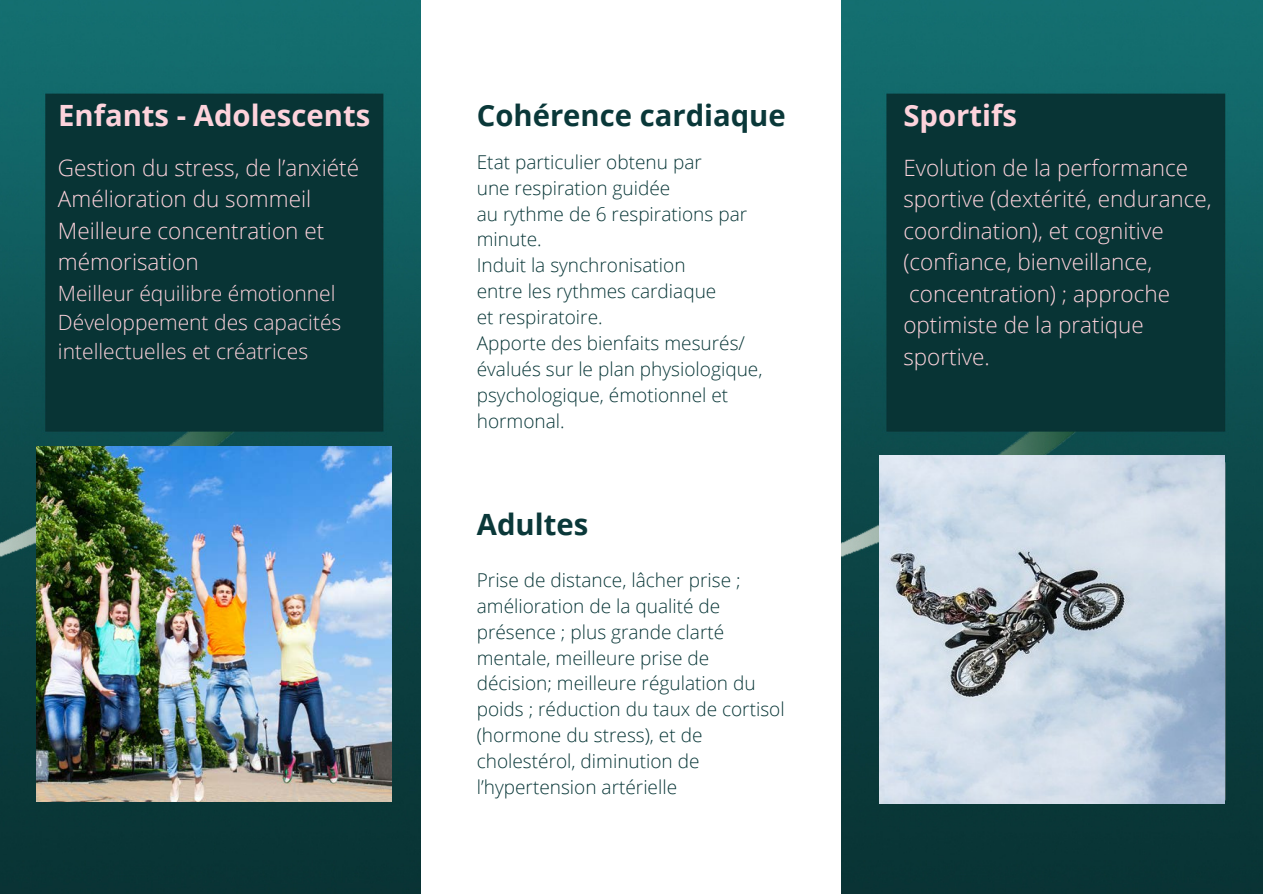
<style>
.page{position:relative;width:1263px;height:894px;background:#fff}
.page>*{position:absolute;margin:0;border:0;box-sizing:border-box;transform-origin:0 0}
.t1{font:700 29.25px "Open Sans";color:#fdd3dc}
.t2{font:700 29.25px "Open Sans";color:#0a3839}
.t3{font:300 22.5px/31.5px "Open Sans";color:#fdd3dc}
.t4{font:300 21px/29.2px "Open Sans";color:#fdd3dc}
.t5{font:300 19.05px/25.8px "Open Sans";color:#0a3839}
</style>
<div class="page">
<img style="left:841px;top:0;width:422px;height:893px">
<img style="left:0;top:0;width:421px;height:893px">
<img style="left:879px;top:455px;width:345px;height:348px">
<img style="left:37px;top:446px;width:355px;height:355px">
<p class="t1" style="left:58px;top:95px;width:314px">Enfants - Adolescents</p>
<p class="t1" style="left:903px;top:95px;width:115px">Sportifs</p>
<p class="t3" style="left:58px;top:151px;width:303px">Gestion du stress, de l’anxiété<br>Amélioration du sommeil</p>
<p class="t3" style="left:58px;top:214px;width:268px">Meilleure concentration et mémorisation</p>
<p class="t4" style="left:58px;top:278px;width:285px">Meilleur équilibre émotionnel<br>Développement des capacités intellectuelles et créatrices</p>
<p class="t2" style="left:477px;top:95px;width:310px">Cohérence cardiaque</p>
<p class="t5" style="left:477px;top:148px;width:227px">Etat particulier obtenu par</p>
<p class="t5" style="left:477px;top:174px;width:195px">une respiration guidée</p>
<p class="t5" style="left:477px;top:200px;width:272px">au rythme de 6 respirations par minute.</p>
<p class="t5" style="left:477px;top:252px;width:210px">Induit la synchronisation</p>
<p class="t5" style="left:477px;top:278px;width:241px">entre les rythmes cardiaque</p>
<p class="t5" style="left:477px;top:304px;width:127px">et respiratoire.</p>
<p class="t5" style="left:477px;top:329px;width:287px">Apporte des bienfaits mesurés/ évalués sur le plan physiologique, psychologique, émotionnel et hormonal.</p>
<p class="t3" style="left:903px;top:151px;width:310px">Evolution de la performance sportive (dextérité, endurance, coordination), et cognitive (confiance, bienveillance, concentration) ; approche optimiste de la pratique sportive.</p>
<p class="t2" style="left:477px;top:503px;width:113px">Adultes</p>
<p class="t5" style="left:477px;top:566px;width:309px">Prise de distance, lâcher prise ; amélioration de la qualité de présence ; plus grande clarté mentale, meilleure prise de décision; meilleure régulation du poids ; réduction du taux de cortisol (hormone du stress), et de cholestérol, diminution de l’hypertension artérielle</p>
</div>
